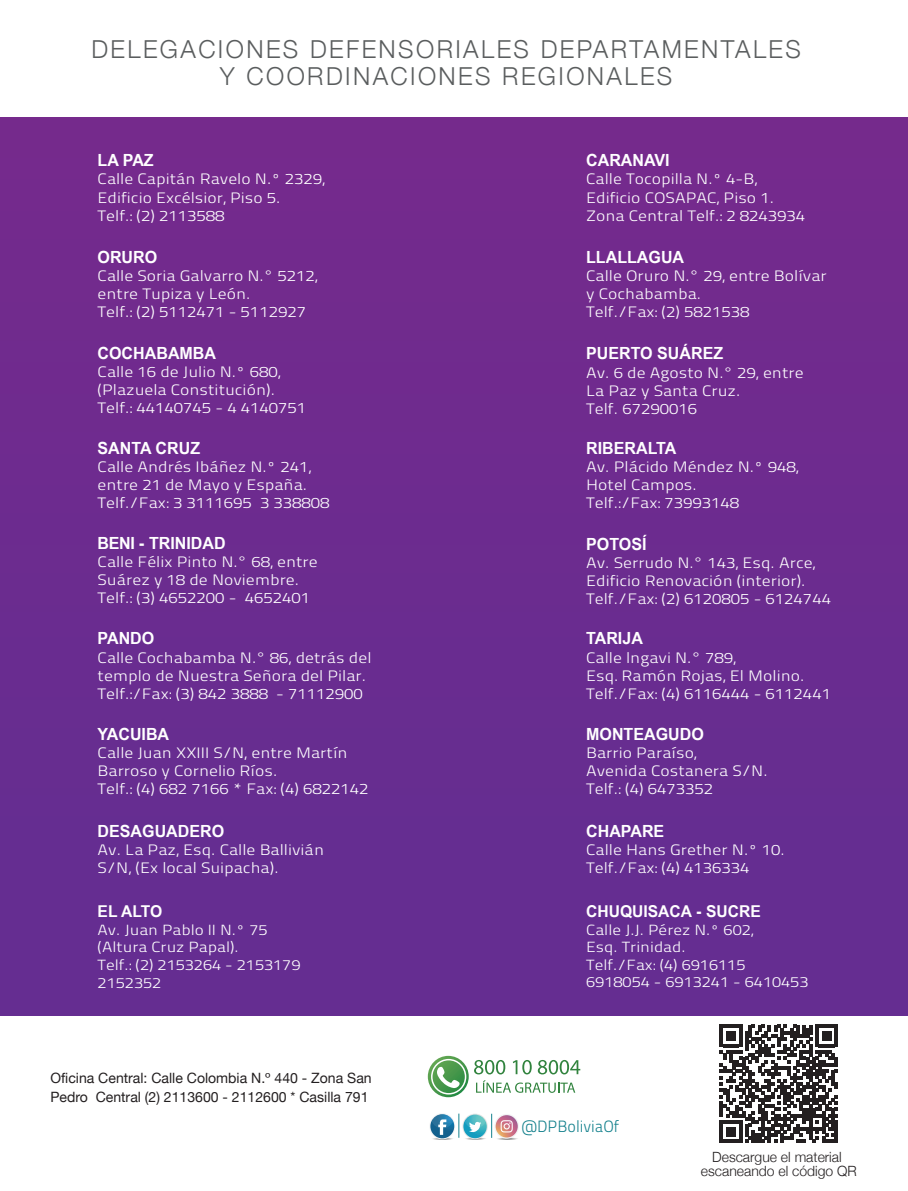
<style>
.page{position:relative;width:908px;height:1191px;background:#fff}
.page>*{position:absolute;margin:0;border:0;box-sizing:border-box;transform-origin:0 0}
.t1{font:300 24.8px/27.2px "Helvetica Neue";letter-spacing:.1em;color:#5a5d5e;text-align:center}
.t2{font:700 16.8px "Arial Narrow";color:#fff;scale:1.17 1}
.t3{font:700 16.4px "Arial Narrow";color:#fff;scale:1.17 1}
.t4{font:16.4px "Titillium Maps 26 L 250 wt";color:#15818d}
.t5{font:15px/18px "Titillium Maps 26 L 250 wt";color:#fff;scale:1.17 1}
.t6{font:14.6px/17.8px "Titillium Maps 26 L 250 wt";color:#fff;scale:1.17 1}
.t7{font:14.2px/19.2px "Helvetica Neue";color:#231f20}
.t8{font:300 14.2px/14.2px "Helvetica Neue";color:#231f20;text-align:center}
</style>
<div class="page">
<div style="left:0;top:118px;width:907px;height:897px;background:#6c2c8f"></div>
<svg style="left:427px;top:1055px;width:41px;height:42px"></svg>
<svg style="left:437px;top:1066px;width:22px;height:22px"></svg>
<div style="left:431px;top:1059px;width:35px;height:35px;border:2px solid #fff;border-radius:50%"></div>
<svg style="left:474px;top:1060px;width:31px;height:14px"></svg>
<svg style="left:513px;top:1060px;width:18px;height:14px"></svg>
<svg style="left:537px;top:1060px;width:43px;height:14px"></svg>
<svg style="left:476px;top:1080px;width:99px;height:12px"></svg>
<svg style="left:492px;top:1136px;width:29px;height:4px"></svg>
<svg style="left:494px;top:1113px;width:24px;height:25px"></svg>
<svg style="left:461px;top:1136px;width:28px;height:4px"></svg>
<svg style="left:428px;top:1136px;width:28px;height:4px"></svg>
<svg style="left:495px;top:1115px;width:22px;height:22px"></svg>
<svg style="left:500px;top:1120px;width:12px;height:12px"></svg>
<svg style="left:430px;top:1113px;width:62px;height:25px"></svg>
<svg style="left:719px;top:1024px;width:118px;height:119px"></svg>
<hr style="left:834px;top:1120px;width:3px;height:23px;background:#231f20">
<p class="t1" style="left:91px;top:34px;width:710px">DELEGACIONES DEFENSORIALES DEPARTAMENTALES<br>Y COORDINACIONES REGIONALES</p>
<p class="t2" style="left:97px;top:148px;width:50px">LA PAZ</p>
<p class="t5" style="left:97px;top:169px;width:196px">Calle Capitán Ravelo N.º 2329,<br>Edificio Excélsior, Piso 5.<br>Telf.: (2) 2113588</p>
<p class="t2" style="left:97px;top:244px;width:53px">ORURO</p>
<p class="t5" style="left:97px;top:266px;width:190px">Calle Soria Galvarro N.° 5212, entre Tupiza y León.<br>Telf.: (2) 5112471 - 5112927</p>
<p class="t2" style="left:97px;top:340px;width:103px">COCHABAMBA</p>
<p class="t5" style="left:97px;top:362px;width:180px">Calle 16 de Julio N.º 680, (Plazuela Constitución).<br>Telf.: 44140745 - 4 4140751</p>
<p class="t2" style="left:97px;top:435px;width:89px">SANTA CRUZ</p>
<p class="t5" style="left:97px;top:457px;width:200px">Calle Andrés Ibáñez N.º 241, entre 21 de Mayo y España.<br>Telf./Fax: 3 3111695 3 338808</p>
<p class="t2" style="left:97px;top:530px;width:111px">BENI - TRINIDAD</p>
<p class="t5" style="left:97px;top:552px;width:190px">Calle Félix Pinto N.° 68, entre<br>Suárez y 18 de Noviembre.<br>Telf.: (3) 4652200 - 4652401</p>
<p class="t2" style="left:97px;top:626px;width:50px">PANDO</p>
<p class="t5" style="left:97px;top:647px;width:235px">Calle Cochabamba N.° 86, detrás del templo de Nuestra Señora del Pilar.<br>Telf.:/Fax: (3) 842 3888 - 71112900</p>
<p class="t2" style="left:98px;top:721px;width:63px">YACUIBA</p>
<p class="t5" style="left:98px;top:743px;width:233px">Calle Juan XXIII S/N, entre Martín<br>Barroso y Cornelio Ríos.<br>Telf.: (4) 682 7166 * Fax: (4) 6822142</p>
<p class="t2" style="left:97px;top:818px;width:110px">DESAGUADERO</p>
<p class="t5" style="left:97px;top:839px;width:195px">Av. La Paz, Esq. Calle Ballivián<br>S/N, (Ex local Suipacha).</p>
<p class="t3" style="left:97px;top:899px;width:57px">EL ALTO</p>
<p class="t6" style="left:97px;top:920px;width:175px">Av. Juan Pablo II N.º 75 (Altura Cruz Papal).<br>Telf.: (2) 2153264 - 2153179<br>2152352</p>
<p class="t7" style="left:50px;top:1069px;width:323px">Oficina Central: Calle Colombia N.º 440 - Zona San<br>Pedro Central (2) 2113600 - 2112600 * Casilla 791</p>
<p class="t2" style="left:586px;top:148px;width:73px">CARANAVI</p>
<p class="t5" style="left:586px;top:169px;width:189px">Calle Tocopilla N.º 4-B,<br>Edificio COSAPAC, Piso 1.<br>Zona Central Telf.: 2 8243934</p>
<p class="t2" style="left:586px;top:244px;width:85px">LLALLAGUA</p>
<p class="t5" style="left:586px;top:266px;width:207px">Calle Oruro N.° 29, entre Bolívar y Cochabamba.<br>Telf./Fax: (2) 5821538</p>
<p class="t2" style="left:586px;top:341px;width:119px">PUERTO SUÁREZ</p>
<p class="t5" style="left:586px;top:362px;width:187px">Av. 6 de Agosto N.° 29, entre<br>La Paz y Santa Cruz.<br>Telf. 67290016</p>
<p class="t2" style="left:586px;top:435px;width:79px">RIBERALTA</p>
<p class="t5" style="left:586px;top:457px;width:183px">Av. Plácido Méndez N.º 948,<br>Hotel Campos.<br>Telf.:/Fax: 73993148</p>
<p class="t2" style="left:586px;top:531px;width:53px">POTOSÍ</p>
<p class="t5" style="left:586px;top:553px;width:211px">Av. Serrudo N.° 143, Esq. Arce,<br>Edificio Renovación (interior).<br>Telf./Fax: (2) 6120805 - 6124744</p>
<p class="t2" style="left:586px;top:626px;width:50px">TARIJA</p>
<p class="t5" style="left:586px;top:647px;width:211px">Calle lngavi N.° 789,<br>Esq. Ramón Rojas, El Molino.<br>Telf./Fax: (4) 6116444 - 6112441</p>
<p class="t2" style="left:586px;top:721px;width:102px">MONTEAGUDO</p>
<p class="t5" style="left:586px;top:743px;width:157px">Barrio Paraíso,<br>Avenida Costanera S/N.<br>Telf.: (4) 6473352</p>
<p class="t2" style="left:586px;top:818px;width:68px">CHAPARE</p>
<p class="t5" style="left:586px;top:839px;width:171px">Calle Hans Grether N.º 10.<br>Telf./Fax: (4) 4136334</p>
<p class="t3" style="left:586px;top:898px;width:151px">CHUQUISACA - SUCRE</p>
<p class="t6" style="left:586px;top:920px;width:191px">Calle J.J. Pérez N.º 602,<br>Esq. Trinidad.<br>Telf./Fax: (4) 6916115<br>6918054 - 6913241 - 6410453</p>
<p class="t4" style="left:521px;top:1114px;width:99px">@DPBoliviaOf</p>
<p class="t8" style="left:700px;top:1148px;width:157px">Descargue el material escaneando el código QR</p>
</div>
